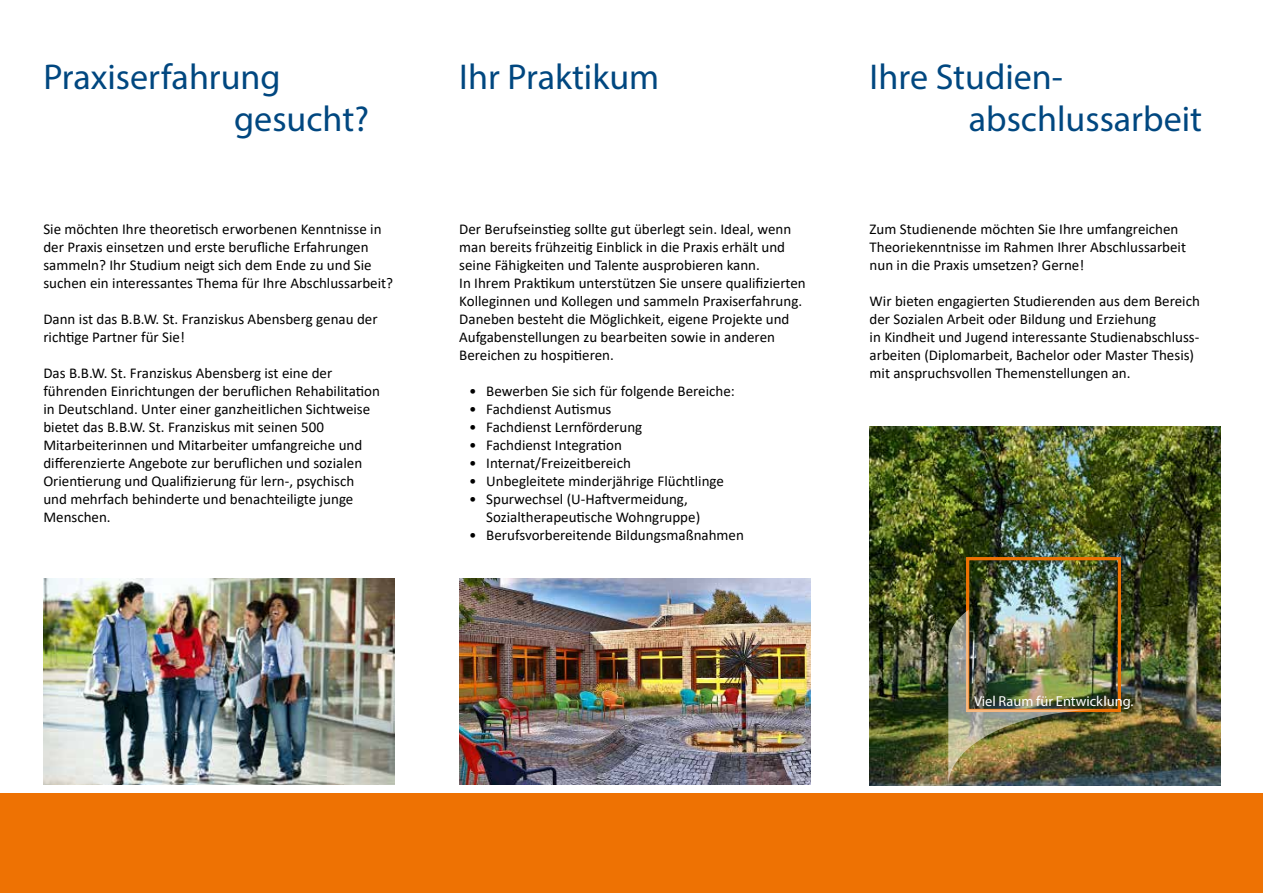
<style>
.page{position:relative;width:1263px;height:893px;background:#fff}
.page>*{position:absolute;margin:0;border:0;box-sizing:border-box;transform-origin:0 0}
.t1{font:36px/42px "Myriad Pro";color:#004780}
.t2{font:15px/18px "Calibri";color:#000}
.t3{font:14.4px "Myriad Pro";color:#fff}
</style>
<div class="page">
<div style="left:0;top:793px;width:1263px;height:100px;background:#ee7203"></div>
<img style="left:459px;top:578px;width:351px;height:206px">
<img style="left:870px;top:426px;width:350px;height:359px">
<img style="left:43px;top:578px;width:351px;height:206px">
<img style="left:948px;top:555px;width:174px;height:229px">
<h1 class="t1" style="left:234px;top:56px;width:136px;text-indent:-191px">Praxiserfahrung gesucht?</h1>
<p class="t2" style="left:43px;top:220px;width:351px">Sie möchten Ihre theoretisch erworbenen Kenntnisse in der Praxis einsetzen und erste berufliche Erfahrungen sammeln? Ihr Studium neigt sich dem Ende zu und Sie suchen ein interessantes Thema für Ihre Abschlussarbeit?</p>
<p class="t2" style="left:43px;top:310px;width:336px">Dann ist das B.B.W. St. Franziskus Abensberg genau der richtige Partner für Sie!</p>
<p class="t2" style="left:43px;top:364px;width:338px">Das B.B.W. St. Franziskus Abensberg ist eine der führenden Einrichtungen der beruflichen Rehabilitation in Deutschland. Unter einer ganzheitlichen Sichtweise bietet das B.B.W. St. Franziskus mit seinen 500<br>Mitarbeiterinnen und Mitarbeiter umfangreiche und differenzierte Angebote zur beruflichen und sozialen Orientierung und Qualifizierung für lern-, psychisch und mehrfach behinderte und benachteiligte junge Menschen.</p>
<h1 class="t1" style="left:459px;top:56px;width:201px">Ihr Praktikum</h1>
<p class="t2" style="left:459px;top:220px;width:348px">Der Berufseinstieg sollte gut überlegt sein. Ideal, wenn man bereits frühzeitig Einblick in die Praxis erhält und seine Fähigkeiten und Talente ausprobieren kann.<br>In Ihrem Praktikum unterstützen Sie unsere qualifizierten Kolleginnen und Kollegen und sammeln Praxiserfahrung.<br>Daneben besteht die Möglichkeit, eigene Projekte und Aufgabenstellungen zu bearbeiten sowie in anderen Bereichen zu hospitieren.</p>
<p class="t2" style="left:469px;top:382px;width:267px">• Bewerben Sie sich für folgende Bereiche:</p>
<p class="t2" style="left:469px;top:400px;width:144px">• Fachdienst Autismus</p>
<p class="t2" style="left:469px;top:418px;width:175px">• Fachdienst Lernförderung</p>
<p class="t2" style="left:469px;top:436px;width:154px">• Fachdienst Integration</p>
<p class="t2" style="left:469px;top:454px;width:163px">• Internat/Freizeitbereich</p>
<p class="t2" style="left:469px;top:472px;width:256px">• Unbegleitete minderjährige Flüchtlinge</p>
<p class="t2" style="left:486px;top:490px;width:215px;text-indent:-17px">• Spurwechsel (U-Haftvermeidung,<br>Sozialtherapeutische Wohngruppe)</p>
<p class="t2" style="left:469px;top:526px;width:276px">• Berufsvorbereitende Bildungsmaßnahmen</p>
<h1 class="t1" style="left:969px;top:56px;width:235px;text-indent:-99px">Ihre Studien&shy;abschlussarbeit</h1>
<p class="t2" style="left:870px;top:220px;width:318px">Zum Studienende möchten Sie Ihre umfangreichen<br>Theoriekenntnisse im Rahmen Ihrer Abschlussarbeit nun in die Praxis umsetzen? Gerne!</p>
<p class="t2" style="left:870px;top:292px;width:332px">Wir bieten engagierten Studierenden aus dem Bereich der Sozialen Arbeit oder Bildung und Erziehung<br>in Kindheit und Jugend interessante Studienabschluss&shy;arbeiten (Diplomarbeit, Bachelor oder Master Thesis) mit anspruchsvollen Themenstellungen an.</p>
<p class="t3" style="left:974px;top:692px;width:161px">Viel Raum für Entwicklung.</p>
</div>
